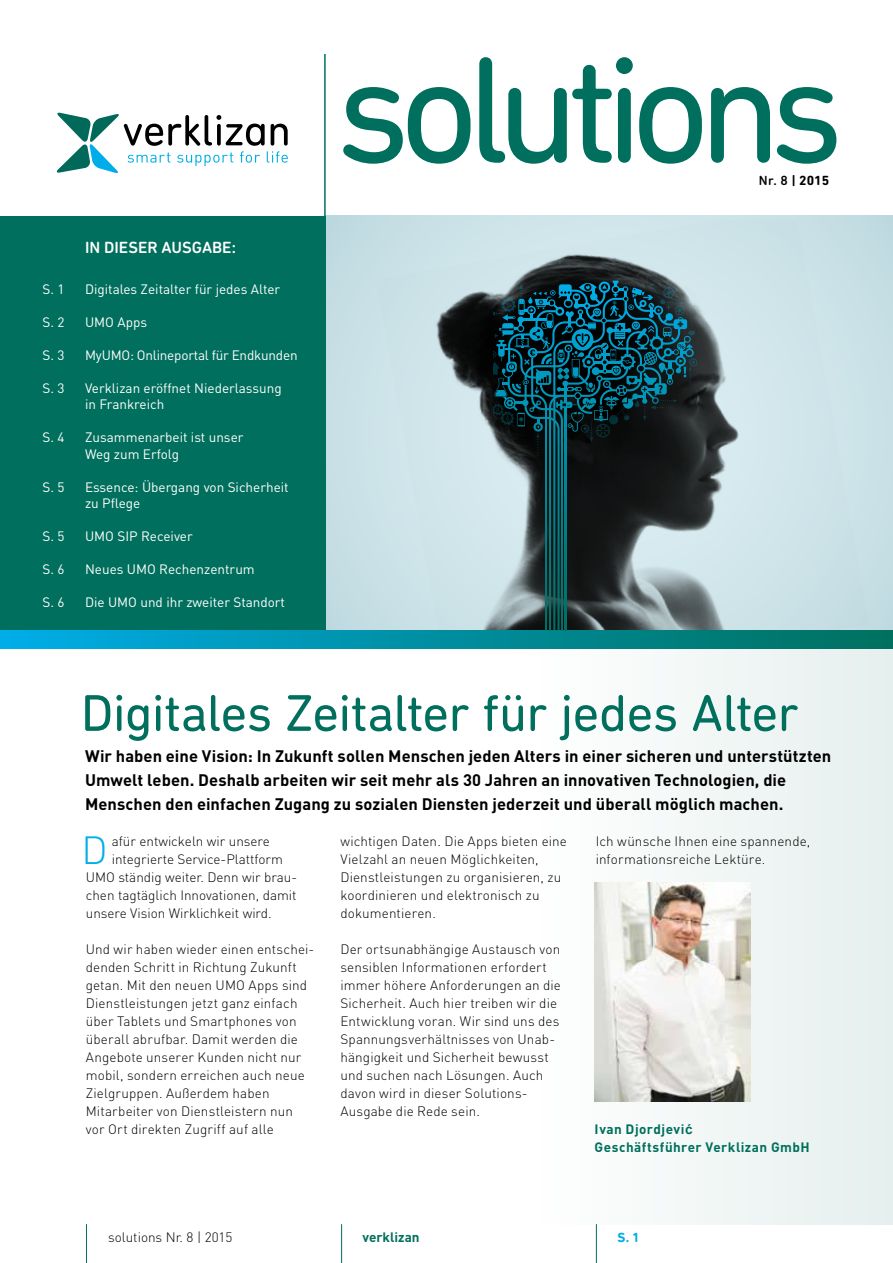
<style>
.page{position:relative;width:893px;height:1263px;background:#fff}
.page>*{position:absolute;margin:0;border:0;box-sizing:border-box;transform-origin:0 0}
.t1{font:153px "DIN Next Rounded LT Pro";letter-spacing:-.075em;color:#006f5d}
.t2{font:52.5px "DIN Next Rounded LT Pro";letter-spacing:-.015em;color:#006f5d}
.t3{font:300 38.85px "DIN";color:#00ade9}
.t4{font:700 16.5px/24px "DIN";letter-spacing:.005em;color:#000}
.t5{font:500 16.5px "DIN Next Rounded LT Pro";color:#fff}
.t6{font:300 13.5px/18px "DIN";letter-spacing:.01em;color:#000}
.t7{font:13.5px/16.5px "DIN";color:#fff}
.t8{font:700 13.5px/18px "DIN";letter-spacing:.03em;color:#006f5d}
.t9{font:700 13.5px "DIN Next Rounded LT Pro";color:#000}
.t10{font:700 13.5px "DIN";color:#006f5d}
.t11{font:700 13.5px "DIN Next Rounded LT Pro";color:#00ade9}
.s1{font-weight:500}
.s2{font-family:"Arial"}
</style>
<div class="page">
<div style="left:325px;top:216px;width:568px;height:432px;background:#cae1e7"></div>
<img style="left:435px;top:234px;width:357px;height:396px">
<div style="left:540px;top:649px;width:353px;height:575px;background:linear-gradient(to right,#fefefd,#e5efed)"></div>
<hr style="left:325px;top:54px;width:1px;height:162px;background:#006f5d">
<div style="left:0;top:216px;width:325px;height:414px;background:#006f5d"></div>
<svg style="left:57px;top:113px;width:231px;height:60px"></svg>
<div style="left:0;top:630px;width:893px;height:18px;background:linear-gradient(to right,#00ace6,#00705c)"></div>
<hr style="left:341px;top:1224px;width:1px;height:39px;background:#006f5d">
<hr style="left:86px;top:1224px;width:1px;height:39px;background:#006f5d">
<hr style="left:596px;top:1224px;width:1px;height:39px;background:#006f5d">
<img style="left:595px;top:882px;width:155px;height:219px">
<svg style="left:493px;top:281px;width:204px;height:349px;background:#315057"></svg>
<p class="t5" style="left:85px;top:238px;width:152px">IN DIESER AUSGABE:</p>
<p class="t7" style="left:43px;top:281px;width:23px">S. 1</p>
<p class="t7" style="left:85px;top:281px;width:197px">Digitales Zeitalter für jedes Alter</p>
<p class="t7" style="left:43px;top:314px;width:23px">S. 2</p>
<p class="t7" style="left:85px;top:314px;width:64px">UMO Apps</p>
<p class="t7" style="left:43px;top:347px;width:23px">S. 3</p>
<p class="t7" style="left:85px;top:347px;width:214px">MyUMO: Onlineportal für Endkunden</p>
<p class="t7" style="left:43px;top:380px;width:23px">S. 3</p>
<p class="t7" style="left:85px;top:380px;width:198px">Verklizan eröffnet Niederlassung in Frankreich</p>
<p class="t7" style="left:43px;top:430px;width:23px">S. 4</p>
<p class="t7" style="left:85px;top:430px;width:160px">Zusammenarbeit ist unser<br>Weg zum Erfolg</p>
<p class="t7" style="left:43px;top:479px;width:23px">S. 5</p>
<p class="t7" style="left:85px;top:479px;width:205px">Essence: Übergang von Sicherheit zu Pflege</p>
<p class="t7" style="left:43px;top:529px;width:23px">S. 5</p>
<p class="t7" style="left:85px;top:529px;width:109px">UMO SIP Receiver</p>
<p class="t7" style="left:43px;top:562px;width:23px">S. 6</p>
<p class="t7" style="left:85px;top:562px;width:171px">Neues UMO Rechenzentrum</p>
<p class="t7" style="left:43px;top:594px;width:23px">S. 6</p>
<p class="t7" style="left:85px;top:594px;width:202px">Die UMO und ihr zweiter Standort</p>
<h1 class="t1" style="left:336px;top:22px;width:510px">solutions</h1>
<p class="t9" style="left:759px;top:173px;width:72px"><span class="s1">Nr. 8</span> | 2015</p>
<h2 class="t2" style="left:81px;top:683px;width:720px">Digitales Zeitalter für jedes Alter</h2>
<p class="t4" style="left:85px;top:744px;width:748px">Wir haben eine Vision: In Zukunft sollen Menschen jeden Alters in einer sicheren und unterstützten<br>Umwelt leben. Deshalb arbeiten wir seit mehr als 30 Jahren an innovativen Technologien, die<br>Menschen den einfachen Zugang zu sozialen Diensten jederzeit und überall möglich machen.</p>
<h3 class="t3" style="left:82px;top:824px;width:28px">D</h3>
<p class="t6" style="left:112px;top:832px;width:160px">afür entwickeln wir unsere</p>
<p class="t6" style="left:112px;top:850px;width:173px">integrierte Service-Plattform</p>
<p class="t6" style="left:86px;top:868px;width:213px">UMO ständig weiter. Denn wir brau-</p>
<p class="t6" style="left:86px;top:886px;width:212px">chen tagtäglich Innovationen, damit</p>
<p class="t6" style="left:86px;top:904px;width:187px">unsere Vision Wirklichkeit wird.</p>
<p class="t6" style="left:86px;top:940px;width:230px">Und wir haben wieder einen entschei&shy;denden Schritt in Richtung Zukunft getan. Mit den neuen UMO Apps sind Dienstleistungen jetzt ganz einfach über Tablets und Smartphones von überall abrufbar. Damit werden die Angebote unserer Kunden nicht nur mobil, sondern erreichen auch neue Zielgruppen. Außerdem haben Mitarbeiter von Dienstleistern nun vor Ort direkten Zugriff auf alle</p>
<p class="t6" style="left:340px;top:832px;width:228px">wichtigen Daten. Die Apps bieten eine<br>Vielzahl an neuen Möglichkeiten,<br>Dienstleistungen zu organisieren, zu koordinieren und elektronisch zu dokumentieren.</p>
<p class="t6" style="left:340px;top:940px;width:222px">Der ortsunabhängige Austausch von sensiblen Informationen erfordert immer höhere Anforderungen an die Sicherheit. Auch hier treiben wir die Entwicklung voran. Wir sind uns des Spannungsverhältnisses von Unab&shy;hängigkeit und Sicherheit bewusst und suchen nach Lösungen. Auch davon wird in dieser Solutions-Ausgabe die Rede sein.</p>
<p class="t6" style="left:596px;top:832px;width:216px">Ich wünsche Ihnen eine spannende,</p>
<p class="t6" style="left:596px;top:850px;width:171px">informationsreiche Lektüre.</p>
<p class="t8" style="left:595px;top:1120px;width:217px">Ivan Djordjevi<span class="s2">ć<br></span>Geschäftsführer Verklizan GmbH</p>
<p class="t6" style="left:108px;top:1228px;width:126px">solutions Nr. 8 | 2015</p>
<p class="t10" style="left:362px;top:1228px;width:59px">verklizan</p>
<p class="t11" style="left:618px;top:1229px;width:23px">S. 1</p>
</div>
